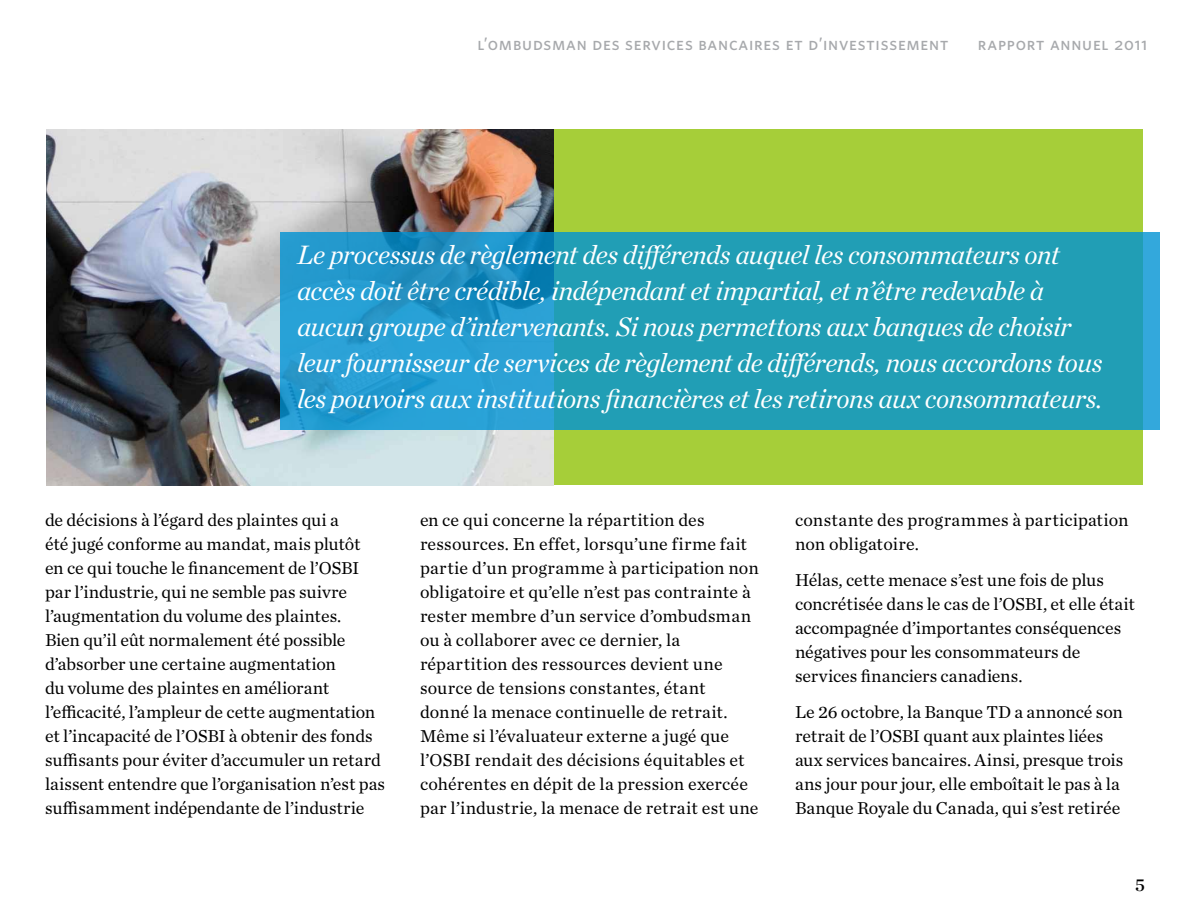
<style>
.page{position:relative;width:1188px;height:918px;background:#fff}
.page>*{position:absolute;margin:0;border:0;box-sizing:border-box;transform-origin:0 0}
.Intro_Copy_-_gray{font:italic 27px/36px "Chronicle Deck";letter-spacing:-.015em;color:#fff}
.Body_Copy{font:18px/24px "Chronicle Text G1";color:#000}
.t1{font:18px "Whitney HTF Medium SC";letter-spacing:.045em;color:#a7a9ac}
.t2{font:18px "Chronicle Deck Semi";color:#000}
</style>
<div class="page">
<div style="left:47px;top:130px;width:1096px;height:355px;background:#a6ce39"></div>
<img style="left:47px;top:130px;width:507px;height:355px">
<svg style="left:280px;top:232px;width:879px;height:198px;background:#219cbd"></svg>
<p class="t1" style="left:477px;top:33px;width:472px">l’ombudsman des services bancaires et d’investissement</p>
<p class="t1" style="left:978px;top:33px;width:171px">rapport annuel 2011</p>
<p class="Intro_Copy_-_gray" style="left:297px;top:235px;width:807px">Le processus de règlement des différends auquel les consommateurs ont accès doit être crédible, indépendant et impartial, et n’être redevable à aucun groupe d’intervenants. Si nous permettons aux banques de choisir leur fournisseur de services de règlement de différends, nous accordons tous les pouvoirs aux institutions financières et les retirons aux consommateurs.</p>
<p class="Body_Copy" style="left:45px;top:507px;width:342px">de décisions à l’égard des plaintes qui a<br>été jugé conforme au mandat, mais plutôt<br>en ce qui touche le financement de l’OSBI par l’industrie, qui ne semble pas suivre l’augmentation du volume des plaintes.<br>Bien qu’il eût normalement été possible d’absorber une certaine augmentation<br>du volume des plaintes en améliorant l’efficacité, l’ampleur de cette augmentation et l’incapacité de l’OSBI à obtenir des fonds suffisants pour éviter d’accumuler un retard laissent entendre que l’organisation n’est pas suffisamment indépendante de l’industrie</p>
<p class="Body_Copy" style="left:420px;top:507px;width:340px">en ce qui concerne la répartition des ressources. En effet, lorsqu’une firme fait partie d’un programme à participation non obligatoire et qu’elle n’est pas contrainte à rester membre d’un service d’ombudsman ou à collaborer avec ce dernier, la répartition des ressources devient une source de tensions constantes, étant donné la menace continuelle de retrait.<br>Même si l’évaluateur externe a jugé que l’OSBI rendait des décisions équitables et cohérentes en dépit de la pression exercée par l’industrie, la menace de retrait est une</p>
<p class="Body_Copy" style="left:795px;top:507px;width:335px">constante des programmes à participation non obligatoire.</p>
<p class="Body_Copy" style="left:795px;top:567px;width:341px">Hélas, cette menace s’est une fois de plus concrétisée dans le cas de l’OSBI, et elle était accompagnée d’importantes conséquences négatives pour les consommateurs de services financiers canadiens.</p>
<p class="Body_Copy" style="left:795px;top:699px;width:330px">Le 26 octobre, la Banque TD a annoncé son retrait de l’OSBI quant aux plaintes liées aux services bancaires. Ainsi, presque trois ans jour pour jour, elle emboîtait le pas à la Banque Royale du Canada, qui s’est retirée</p>
<p class="t2" style="left:1135px;top:871px;width:11px">5</p>
</div>
